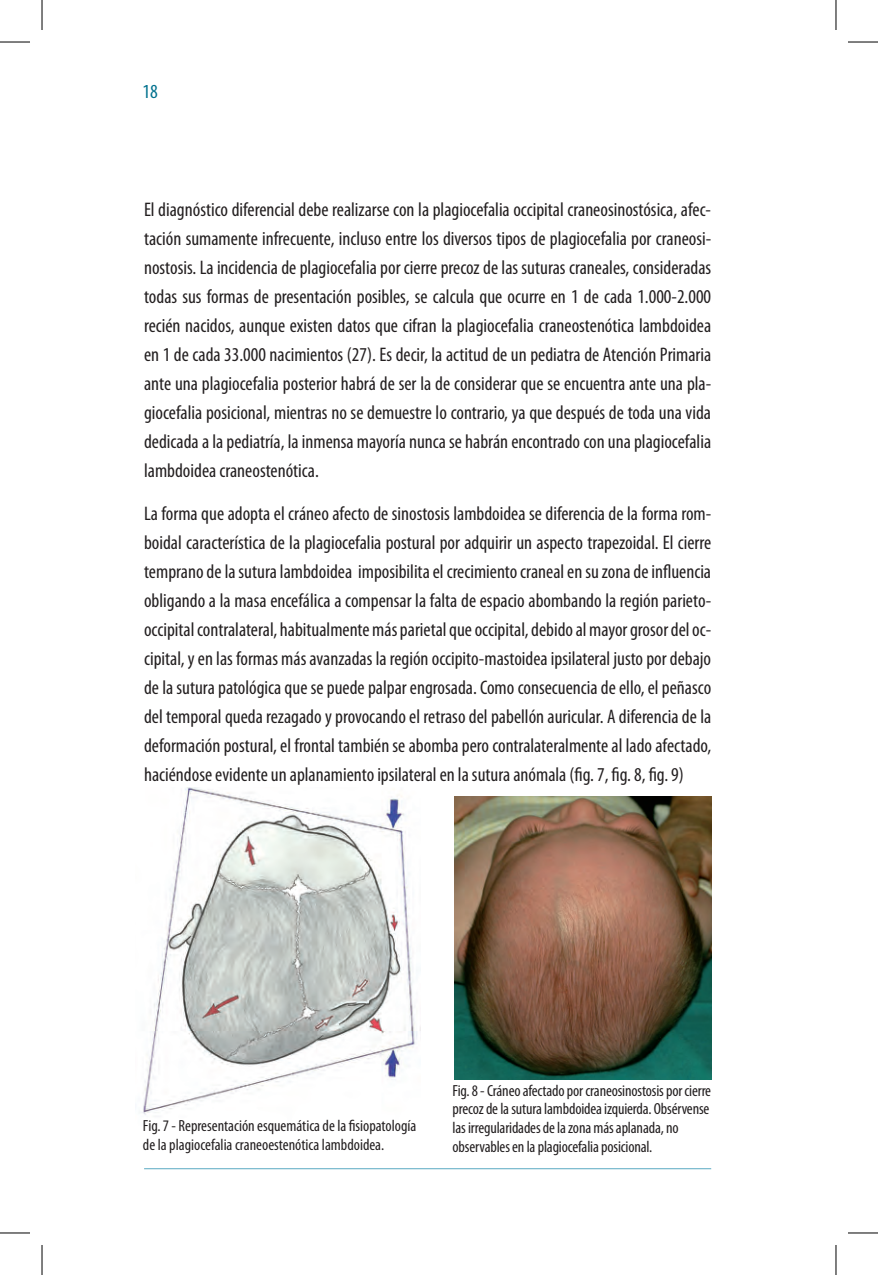
<style>
.page{position:relative;width:878px;height:1275px;background:#fff}
.page>*{position:absolute;margin:0;border:0;box-sizing:border-box;transform-origin:0 0}
.t1{font:condensed 20px "Myriad Pro";color:#00718e}
.t2{font:condensed 19.8px/29px "Myriad Pro";color:#231f20;text-align:justify}
.t3{font:condensed 16.2px/18.6px "Myriad Pro";letter-spacing:-.01em;color:#231f20}
</style>
<div class="page">
<hr style="left:144px;top:1168px;width:567px;height:1px;background:#5baac2">
<img style="left:142px;top:787px;width:275px;height:328px">
<img style="left:455px;top:796px;width:256px;height:283px">
<hr style="left:0;top:42px;width:30px;height:1px;background:#000">
<hr style="left:848px;top:42px;width:30px;height:1px;background:#000">
<hr style="left:0;top:1232px;width:30px;height:1px;background:#000">
<hr style="left:848px;top:1232px;width:30px;height:1px;background:#000">
<hr style="left:42px;top:0;width:1px;height:30px;background:#000">
<hr style="left:42px;top:1245px;width:1px;height:30px;background:#000">
<hr style="left:835px;top:0;width:1px;height:30px;background:#000">
<hr style="left:835px;top:1245px;width:1px;height:30px;background:#000">
<p class="t1" style="left:143px;top:79px;width:17px">18</p>
<p class="t2" style="left:144px;top:194px;width:569px">El diagnóstico diferencial debe realizarse con la plagiocefalia occipital craneosinostósica, afec&shy;tación sumamente infrecuente, incluso entre los diversos tipos de plagiocefalia por craneosi&shy;nostosis. La incidencia de plagiocefalia por cierre precoz de las suturas craneales, consideradas todas sus formas de presentación posibles, se calcula que ocurre en 1 de cada 1.000-2.000 recién nacidos, aunque existen datos que cifran la plagiocefalia craneostenótica lambdoidea en 1 de cada 33.000 nacimientos (27). Es decir, la actitud de un pediatra de Atención Primaria ante una plagiocefalia posterior habrá de ser la de considerar que se encuentra ante una pla&shy;giocefalia posicional, mientras no se demuestre lo contrario, ya que después de toda una vida dedicada a la pediatría, la inmensa mayoría nunca se habrán encontrado con una plagiocefalia lambdoidea craneostenótica.</p>
<p class="t2" style="left:144px;top:498px;width:569px">La forma que adopta el cráneo afecto de sinostosis lambdoidea se diferencia de la forma rom&shy;boidal característica de la plagiocefalia postural por adquirir un aspecto trapezoidal. El cierre temprano de la sutura lambdoidea imposibilita el crecimiento craneal en su zona de influencia obligando a la masa encefálica a compensar la falta de espacio abombando la región parieto&shy;occipital contralateral, habitualmente más parietal que occipital, debido al mayor grosor del oc&shy;cipital, y en las formas más avanzadas la región occipito-mastoidea ipsilateral justo por debajo de la sutura patológica que se puede palpar engrosada. Como consecuencia de ello, el peñasco del temporal queda rezagado y provocando el retraso del pabellón auricular. A diferencia de la deformación postural, el frontal también se abomba pero contralateralmente al lado afectado, haciéndose evidente un aplanamiento ipsilateral en la sutura anómala (fig. 7, fig. 8, fig. 9)</p>
<p class="t3" style="left:143px;top:1116px;width:275px">Fig. 7 - Representación esquemática de la fisiopatología de la plagiocefalia craneoestenótica lambdoidea.</p>
<p class="t3" style="left:452px;top:1081px;width:260px">Fig. 8 - Cráneo afectado por craneosinostosis por cierre precoz de la sutura lambdoidea izquierda. Obsérvense las irregularidades de la zona más aplanada, no observables en la plagiocefalia posicional.</p>
</div>
